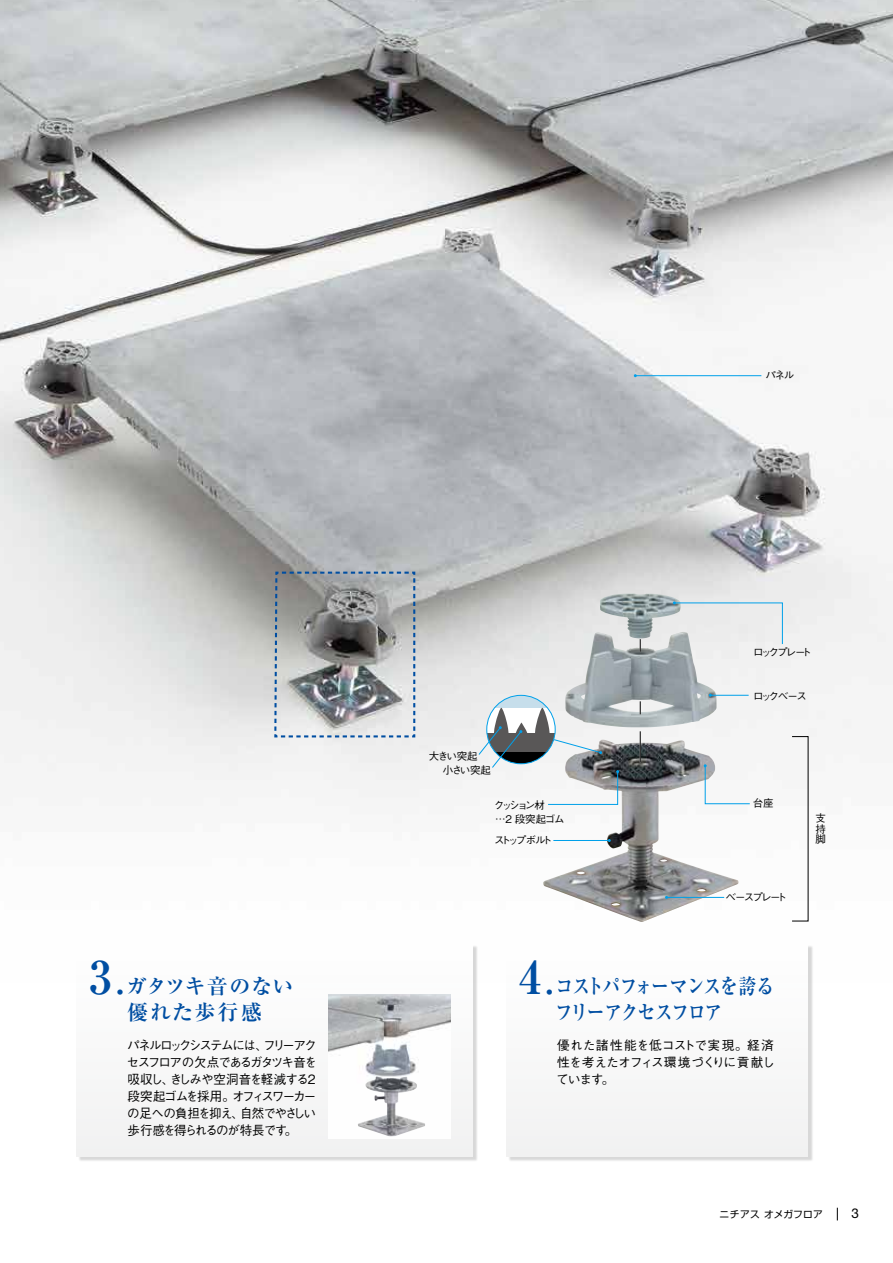
<style>
.page{position:relative;width:893px;height:1263px;background:#fff}
.page>*{position:absolute;margin:0;border:0;box-sizing:border-box;transform-origin:0 0}
.t1{font:700 45px "Ryumin Pro";color:#004ea2}
.t2{font:700 21px/25.2px "Ryumin Pro";letter-spacing:-.07em;color:#004ea2;scale:.85 1}
.t3{font:700 21px/25.2px "Ryumin Pro";letter-spacing:.055em;color:#004ea2}
.t4{font:13.5px "Helvetica Neue LT Std";color:#000}
.t5{font:500 12.75px/17px "Gothic BBB Pro";letter-spacing:-.08em;color:#000;text-align:justify}
.t6{font:500 10.5px/10.4px "Gothic BBB Pro";letter-spacing:-.16em;color:#000;text-align:justify}
.t7{font:500 10.5px/14.2px "Gothic BBB Pro";letter-spacing:-.085em;color:#000}
.t8{font:500 10.5px "Gothic BBB Pro";letter-spacing:-.26em;color:#000}
.t9{font:500 10.5px "Gothic BBB Pro";letter-spacing:-.21em;color:#000}
.t10{font:9.75px "Shin Go Pro";letter-spacing:.025em;color:#000}
.s1{font-size:36px}
</style>
<div class="page">
<img style="left:0;top:0;width:893px;height:922px">
<img style="left:565px;top:632px;width:127px;height:95px">
<img style="left:600px;top:593px;width:81px;height:45px">
<img style="left:543px;top:740px;width:195px;height:182px">
<div style="left:78px;top:945px;width:400px;height:217px;background:#000;opacity:.4"></div>
<div style="left:77px;top:944px;width:395px;height:213px;background:#f9f9f9"></div>
<img style="left:328px;top:995px;width:123px;height:81px">
<img style="left:358px;top:1076px;width:67px;height:61px">
<div style="left:508px;top:945px;width:305px;height:217px;background:#000;opacity:.4"></div>
<div style="left:506px;top:944px;width:302px;height:213px;background:#f8f8f8"></div>
<svg style="left:273px;top:571px;width:143px;height:167px;background:#9ea1a3"></svg>
<hr style="left:553px;top:840px;width:56px;height:1px;background:#00a0e9">
<hr style="left:710px;top:695px;width:39px;height:1px;background:#00a0e9">
<hr style="left:635px;top:375px;width:126px;height:1px;background:#00a0e9">
<svg style="left:640px;top:639px;width:1px;height:13px"></svg>
<svg style="left:640px;top:701px;width:1px;height:13px"></svg>
<hr style="left:640px;top:731px;width:1px;height:32px;background:#000">
<svg style="left:673px;top:601px;width:110px;height:44px;background:#e0e5e8"></svg>
<svg style="left:704px;top:764px;width:46px;height:40px"></svg>
<hr style="left:666px;top:897px;width:58px;height:1px;background:#00a0e9">
<svg style="left:478px;top:695px;width:141px;height:110px"></svg>
<svg style="left:837px;top:1208px;width:1px;height:12px"></svg>
<h1 class="t1" style="left:89px;top:941px;width:37px">3<span class="s1">.</span></h1>
<h2 class="t3" style="left:126px;top:972px;width:169px">ガタツキ音のない優れた歩行感</h2>
<p class="t5" style="left:127px;top:1035px;width:192px">パネルロックシステムには、フリーアクセスフロアの欠点であるガタツキ音を吸収し、きしみや空洞音を軽減する2段突起ゴムを採用。オフィスワーカーの足への負担を抑え、自然でやさしい歩行感を得られるのが特長です。</p>
<p class="t6" style="left:765px;top:369px;width:30px">パネル</p>
<p class="t9" style="left:753px;top:644px;width:60px">ロックプレート</p>
<p class="t6" style="left:753px;top:689px;width:55px">ロックベース</p>
<p class="t7" style="left:443px;top:748px;width:50px;text-indent:-14px">大きい突起<br>小さい突起</p>
<p class="t6" style="left:494px;top:798px;width:53px">クッション材</p>
<p class="t6" style="left:753px;top:797px;width:22px">台座</p>
<p class="t6" style="left:495px;top:813px;width:71px">…2 段突起ゴム</p>
<p class="t8" style="left:494px;top:831px;width:60px">ストップボルト</p>
<p class="t6" style="left:725px;top:891px;width:63px">ベースプレート</p>
<p class="t6" style="left:815px;top:812px;width:11px">支持脚</p>
<h1 class="t1" style="left:519px;top:941px;width:37px">4<span class="s1">.</span></h1>
<h2 class="t2" style="left:555px;top:972px;width:259px">コストパフォーマンスを誇るフリーアクセスフロア</h2>
<p class="t5" style="left:556px;top:1035px;width:220px">優れた諸性能を低コストで実現。経済性を考えたオフィス環境づくりに貢献しています。</p>
<p class="t10" style="left:720px;top:1206px;width:105px">ニチアス オメガフロア</p>
<p class="t4" style="left:851px;top:1205px;width:9px">3</p>
</div>
